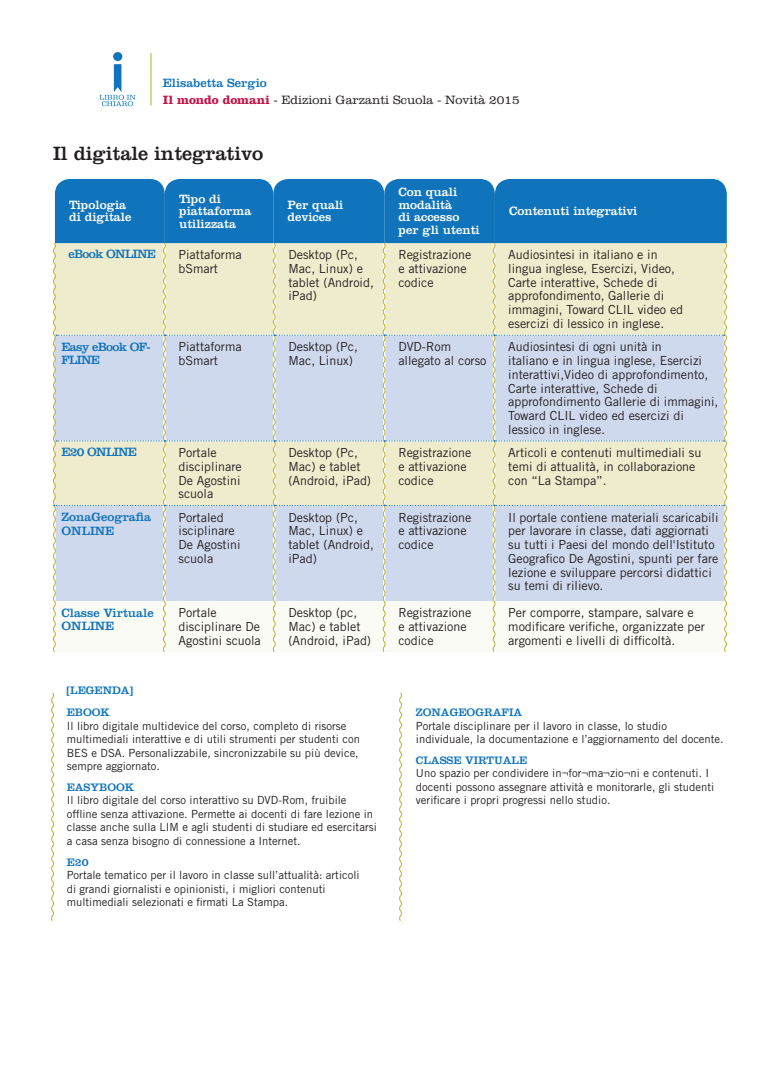
<style>
.page{position:relative;width:780px;height:1088px;background:#fff}
.page>*{position:absolute;margin:0;border:0;box-sizing:border-box;transform-origin:0 0}
.t1{font:20px "Clarendon LT Std";color:#231f20}
.t2{font:12.5px/13.8px "Trade Gothic LT Std";color:#231f20}
.t3{font:12.5px/12.5px "Clarendon LT Std";color:#fff}
.t4{font:300 12.5px/16.5px "Clarendon LT Std";color:#231f20}
.t5{font:12.5px/13.8px "Clarendon LT Std";color:#1074bc}
.t6{font:12.5px/13.8px "Clarendon LT Std";letter-spacing:-.05em;color:#1074bc}
.t7{font:11.25px/13.5px "Trade Gothic LT Std";color:#231f20}
.t8{font:11.25px "Clarendon LT Std";color:#1074bc}
.s1{font-weight:400;color:#1074bc}
.s2{font-weight:700;color:#c5164a}
</style>
<div class="page">
<hr style="left:150px;top:53px;width:1px;height:52px;background:#bbb12a">
<div style="left:113px;top:52px;width:9px;height:9px;background:#1074bc;border-radius:50%"></div>
<svg style="left:99px;top:64px;width:36px;height:42px"></svg>
<svg style="left:53px;top:179px;width:674px;height:473px;background:#c4d5db"></svg>
<svg style="left:51px;top:692px;width:3px;height:229px"></svg>
<svg style="left:399px;top:692px;width:3px;height:229px"></svg>
<p class="t4" style="left:163px;top:75px;width:358px"><span class="s1">Elisabetta Sergio<br></span><span class="s2">Il mondo domani</span> - Edizioni Garzanti Scuola - Novità 2015</p>
<p class="t1" style="left:53px;top:142px;width:211px">Il digitale integrativo</p>
<p class="t3" style="left:69px;top:198px;width:58px">Tipologia</p>
<p class="t3" style="left:69px;top:211px;width:64px">di digitale</p>
<p class="t3" style="left:179px;top:192px;width:74px">Tipo di piattaforma utilizzata</p>
<p class="t3" style="left:287px;top:198px;width:57px">Per quali devices</p>
<p class="t3" style="left:398px;top:186px;width:60px">Con quali modalità</p>
<p class="t3" style="left:398px;top:211px;width:62px">di accesso</p>
<p class="t3" style="left:398px;top:223px;width:83px">per gli utenti</p>
<p class="t3" style="left:509px;top:205px;width:130px">Contenuti integrativi</p>
<p class="t6" style="left:69px;top:247px;width:89px">eBook ONLINE</p>
<p class="t2" style="left:178px;top:248px;width:65px">Piattaforma bSmart</p>
<p class="t2" style="left:288px;top:248px;width:87px">Desktop (Pc,<br>Mac, Linux) e tablet (Android, iPad)</p>
<p class="t2" style="left:398px;top:248px;width:74px">Registrazione e attivazione codice</p>
<p class="t2" style="left:508px;top:248px;width:176px">Audiosintesi in italiano e in lingua inglese, Esercizi, Video,<br>Carte interattive, Schede di approfondimento, Gallerie di immagini, Toward CLIL video ed esercizi di lessico in inglese.</p>
<p class="t6" style="left:61px;top:340px;width:91px">Easy eBook OF-<br>FLINE</p>
<p class="t2" style="left:178px;top:340px;width:65px">Piattaforma bSmart</p>
<p class="t2" style="left:288px;top:340px;width:71px">Desktop (Pc,<br>Mac, Linux)</p>
<p class="t2" style="left:398px;top:340px;width:90px">DVD-Rom allegato al corso</p>
<p class="t2" style="left:508px;top:340px;width:212px">Audiosintesi di ogni unità in<br>italiano e in lingua inglese, Esercizi interattivi,Video di approfondimento, Carte interattive, Schede di approfondimento Gallerie di immagini, Toward CLIL video ed esercizi di lessico in inglese.</p>
<p class="t6" style="left:61px;top:445px;width:77px">E20 ONLINE</p>
<p class="t2" style="left:178px;top:446px;width:65px">Portale disciplinare<br>De Agostini scuola</p>
<p class="t2" style="left:288px;top:446px;width:84px">Desktop (Pc,<br>Mac) e tablet (Android, iPad)</p>
<p class="t2" style="left:398px;top:446px;width:74px">Registrazione e attivazione codice</p>
<p class="t2" style="left:508px;top:446px;width:195px">Articoli e contenuti multimediali su temi di attualità, in collaborazione con “La Stampa”.</p>
<p class="t5" style="left:61px;top:510px;width:91px">ZonaGeografia<br>ONLINE</p>
<p class="t2" style="left:178px;top:510px;width:64px">Portaled isciplinare<br>De Agostini scuola</p>
<p class="t2" style="left:288px;top:510px;width:87px">Desktop (Pc,<br>Mac, Linux) e tablet (Android, iPad)</p>
<p class="t2" style="left:398px;top:510px;width:74px">Registrazione e attivazione codice</p>
<p class="t2" style="left:508px;top:510px;width:212px">Il portale contiene materiali scaricabili per lavorare in classe, dati aggiornati su tutti i Paesi del mondo dell'Istituto Geografico De Agostini, spunti per fare lezione e sviluppare percorsi didattici su temi di rilievo.</p>
<p class="t5" style="left:61px;top:605px;width:94px">Classe Virtuale<br>ONLINE</p>
<p class="t2" style="left:178px;top:606px;width:84px">Portale disciplinare De<br>Agostini scuola</p>
<p class="t2" style="left:288px;top:606px;width:84px">Desktop (pc,<br>Mac) e tablet (Android, iPad)</p>
<p class="t2" style="left:398px;top:606px;width:74px">Registrazione e attivazione codice</p>
<p class="t2" style="left:508px;top:606px;width:198px">Per comporre, stampare, salvare e modificare verifiche, organizzate per argomenti e livelli di difficoltà.</p>
<p class="t8" style="left:66px;top:684px;width:70px">[LEGENDA]</p>
<p class="t8" style="left:67px;top:706px;width:45px">EBOOK</p>
<p class="t7" style="left:67px;top:719px;width:295px">Il libro digitale multidevice del corso, completo di risorse multimediali interattive e di utili strumenti per studenti con BES e DSA. Personalizzabile, sincronizzabile su più device, sempre aggiornato.</p>
<p class="t8" style="left:67px;top:780px;width:69px">EASYBOOK</p>
<p class="t7" style="left:67px;top:793px;width:311px">Il libro digitale del corso interattivo su DVD-Rom, fruibile offline senza attivazione. Permette ai docenti di fare lezione in classe anche sulla LIM e agli studenti di studiare ed esercitarsi a casa senza bisogno di connessione a Internet.</p>
<p class="t8" style="left:67px;top:855px;width:23px">E20</p>
<p class="t7" style="left:67px;top:868px;width:294px">Portale tematico per il lavoro in classe sull’attualità: articoli di grandi giornalisti e opinionisti, i migliori contenuti multimediali selezionati e firmati La Stampa.</p>
<p class="t8" style="left:416px;top:706px;width:108px">ZONAGEOGRAFIA</p>
<p class="t7" style="left:416px;top:719px;width:309px">Portale disciplinare per il lavoro in classe, lo studio individuale, la documentazione e l’aggiornamento del docente.</p>
<p class="t8" style="left:416px;top:753px;width:113px">CLASSE VIRTUALE</p>
<p class="t7" style="left:416px;top:766px;width:300px">Uno spazio per condividere in¬for¬ma¬zio¬ni e contenuti. I docenti possono assegnare attività e monitorarle, gli studenti verificare i propri progressi nello studio.</p>
</div>
